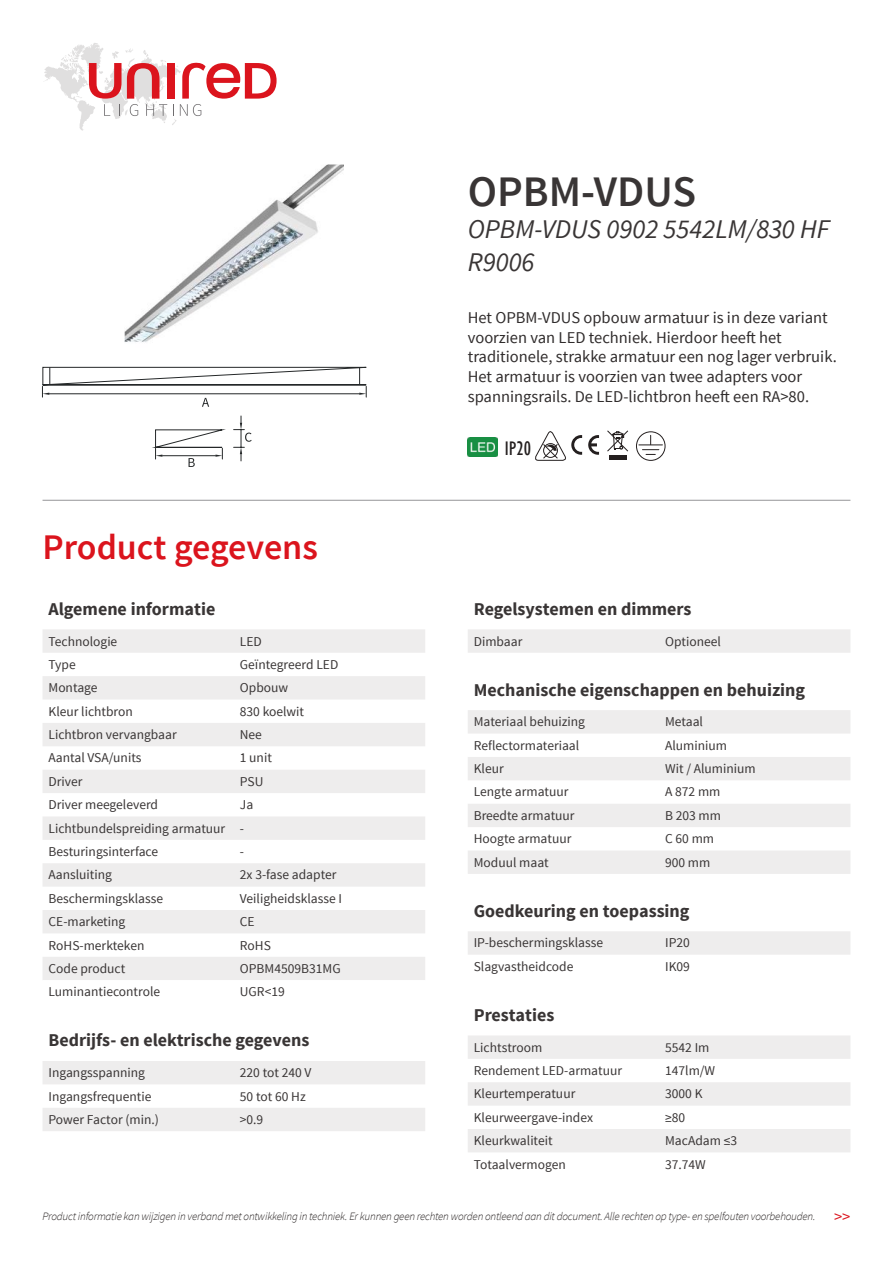
<style>
.page{position:relative;width:893px;height:1263px;background:#fff}
.page>*{position:absolute;margin:0;border:0;box-sizing:border-box;transform-origin:0 0}
.t1{font:600 43.5px "Source Sans Pro";color:#393535}
.t2{font:600 36px "Source Sans Pro";color:#db141d}
.t3{font:italic 27px/32.4px "Source Sans Pro";color:#393535}
.t4{font:condensed 20.1px "Gill Sans";color:#241f1f}
.t5{font:700 18px "Source Sans Pro";color:#393535}
.t6{font:16.5px/19.8px "Source Sans Pro";color:#302c2c}
.t7{font:16.5px "Source Sans Pro";color:#db141d}
.t8{font:13.5px/23.4px "Source Sans Pro";color:#393535}
.t9{font:italic 300 11.25px "Source Sans Pro";letter-spacing:-.02em;color:#241f1f}
</style>
<div class="page">
<svg style="left:44px;top:43px;width:233px;height:88px"></svg>
<img style="left:124px;top:166px;width:219px;height:176px">
<hr style="left:43px;top:500px;width:807px;height:1px;background:#969698">
<svg style="left:43px;top:629px;width:382px;height:502px"></svg>
<div style="left:43px;top:770px;width:382px;height:23px;background:#eeeded"></div>
<svg style="left:43px;top:980px;width:382px;height:23px"></svg>
<svg style="left:468px;top:629px;width:382px;height:430px"></svg>
<svg style="left:468px;top:1082px;width:382px;height:70px"></svg>
<img style="left:468px;top:437px;width:29px;height:20px">
<svg style="left:535px;top:431px;width:47px;height:30px"></svg>
<svg style="left:588px;top:435px;width:11px;height:20px"></svg>
<div style="left:636px;top:431px;width:29px;height:30px;border:1px solid #241f1f;border-radius:50%"></div>
<svg style="left:639px;top:435px;width:23px;height:20px"></svg>
<div style="left:609px;top:455px;width:17px;height:5px;background:#241f1f"></div>
<svg style="left:607px;top:430px;width:22px;height:22px"></svg>
<svg style="left:152px;top:429px;width:74px;height:38px"></svg>
<svg style="left:42px;top:366px;width:325px;height:41px"></svg>
<svg style="left:234px;top:416px;width:18px;height:45px"></svg>
<h1 class="t1" style="left:468px;top:164px;width:230px">OPBM-VDUS</h1>
<h3 class="t3" style="left:468px;top:213px;width:363px">OPBM-VDUS 0902 5542LM/830 HF<br>R9006</h3>
<p class="t6" style="left:468px;top:308px;width:371px">Het OPBM-VDUS opbouw armatuur is in deze variant voorzien van LED techniek. Hierdoor heeft het traditionele, strakke armatuur een nog lager verbruik.<br>Het armatuur is voorzien van twee adapters voor spanningsrails. De LED-lichtbron heeft een RA&gt;80.</p>
<h3 class="t4" style="left:505px;top:436px;width:28px">IP20</h3>
<h2 class="t2" style="left:43px;top:524px;width:277px">Product gegevens</h2>
<h3 class="t5" style="left:49px;top:597px;width:168px">Algemene informatie</h3>
<p class="t8" style="left:49px;top:629px;width:70px">Technologie</p>
<p class="t8" style="left:240px;top:629px;width:23px">LED</p>
<p class="t8" style="left:49px;top:653px;width:29px">Type</p>
<p class="t8" style="left:240px;top:653px;width:100px">GeÏntegreerd LED</p>
<p class="t8" style="left:49px;top:676px;width:51px">Montage</p>
<p class="t8" style="left:240px;top:676px;width:50px">Opbouw</p>
<p class="t8" style="left:49px;top:700px;width:86px">Kleur lichtbron</p>
<p class="t8" style="left:240px;top:700px;width:66px">830 koelwit</p>
<p class="t8" style="left:49px;top:723px;width:130px">Lichtbron vervangbaar</p>
<p class="t8" style="left:240px;top:723px;width:24px">Nee</p>
<p class="t8" style="left:49px;top:746px;width:95px">Aantal VSA/units</p>
<p class="t8" style="left:240px;top:746px;width:34px">1 unit</p>
<p class="t8" style="left:49px;top:770px;width:35px">Driver</p>
<p class="t8" style="left:240px;top:770px;width:25px">PSU</p>
<p class="t8" style="left:49px;top:793px;width:111px">Driver meegeleverd</p>
<p class="t8" style="left:49px;top:793px;width:206px;text-indent:191px">Ja<br>Lichtbundelspreiding armatuur -<br>Besturingsinterface</p>
<p class="t8" style="left:240px;top:840px;width:6px">-</p>
<p class="t8" style="left:49px;top:863px;width:65px">Aansluiting</p>
<p class="t8" style="left:240px;top:863px;width:98px">2x 3-fase adapter</p>
<p class="t8" style="left:49px;top:887px;width:116px">Beschermingsklasse</p>
<p class="t8" style="left:240px;top:887px;width:104px">Veiligheidsklasse I</p>
<p class="t8" style="left:49px;top:910px;width:78px">CE-marketing</p>
<p class="t8" style="left:240px;top:910px;width:16px">CE</p>
<p class="t8" style="left:49px;top:933px;width:97px">RoHS-merkteken</p>
<p class="t8" style="left:240px;top:933px;width:33px">RoHS</p>
<p class="t8" style="left:49px;top:957px;width:78px">Code product</p>
<p class="t8" style="left:240px;top:957px;width:102px">OPBM4509B31MG</p>
<p class="t8" style="left:49px;top:980px;width:113px">Luminantiecontrole</p>
<p class="t8" style="left:240px;top:980px;width:47px">UGR&lt;19</p>
<h3 class="t5" style="left:49px;top:1029px;width:262px">Bedrijfs- en elektrische gegevens</h3>
<p class="t8" style="left:49px;top:1061px;width:98px">Ingangsspanning</p>
<p class="t8" style="left:240px;top:1061px;width:73px">220 tot 240 V</p>
<p class="t8" style="left:49px;top:1084px;width:104px">Ingangsfrequentie</p>
<p class="t8" style="left:240px;top:1084px;width:67px">50 tot 60 Hz</p>
<p class="t8" style="left:49px;top:1108px;width:112px">Power Factor (min.)</p>
<p class="t8" style="left:240px;top:1108px;width:25px">&gt;0.9</p>
<h3 class="t5" style="left:474px;top:597px;width:219px">Regelsystemen en dimmers</h3>
<p class="t8" style="left:474px;top:629px;width:50px">Dimbaar</p>
<p class="t8" style="left:665px;top:629px;width:57px">Optioneel</p>
<h3 class="t5" style="left:474px;top:678px;width:333px">Mechanische eigenschappen en behuizing</h3>
<p class="t8" style="left:474px;top:710px;width:113px">Materiaal behuizing</p>
<p class="t8" style="left:665px;top:710px;width:39px">Metaal</p>
<p class="t8" style="left:474px;top:734px;width:107px">Reflectormateriaal</p>
<p class="t8" style="left:665px;top:734px;width:63px">Aluminium</p>
<p class="t8" style="left:474px;top:757px;width:31px">Kleur</p>
<p class="t8" style="left:665px;top:757px;width:92px">Wit / Aluminium</p>
<p class="t8" style="left:474px;top:780px;width:96px">Lengte armatuur</p>
<p class="t8" style="left:665px;top:780px;width:57px">A 872 mm</p>
<p class="t8" style="left:474px;top:804px;width:102px">Breedte armatuur</p>
<p class="t8" style="left:665px;top:804px;width:57px">B 203 mm</p>
<p class="t8" style="left:474px;top:827px;width:99px">Hoogte armatuur</p>
<p class="t8" style="left:665px;top:827px;width:50px">C 60 mm</p>
<p class="t8" style="left:474px;top:851px;width:77px">Moduul maat</p>
<p class="t8" style="left:665px;top:851px;width:47px">900 mm</p>
<h3 class="t5" style="left:474px;top:899px;width:217px">Goedkeuring en toepassing</h3>
<p class="t8" style="left:474px;top:931px;width:131px">IP-beschermingsklasse</p>
<p class="t8" style="left:665px;top:931px;width:26px">IP20</p>
<p class="t8" style="left:474px;top:955px;width:101px">Slagvastheidcode</p>
<p class="t8" style="left:665px;top:955px;width:26px">IK09</p>
<h3 class="t5" style="left:474px;top:1003px;width:82px">Prestaties</h3>
<p class="t8" style="left:474px;top:1036px;width:70px">Lichtstroom</p>
<p class="t8" style="left:665px;top:1036px;width:46px">5542 Im</p>
<p class="t8" style="left:474px;top:1059px;width:150px">Rendement LED-armatuur</p>
<p class="t8" style="left:665px;top:1059px;width:52px">147lm/W</p>
<p class="t8" style="left:474px;top:1082px;width:103px">Kleurtemperatuur</p>
<p class="t8" style="left:665px;top:1082px;width:39px">3000 K</p>
<p class="t8" style="left:474px;top:1106px;width:121px">Kleurweergave-index</p>
<p class="t8" style="left:665px;top:1106px;width:22px">≥80</p>
<p class="t8" style="left:474px;top:1129px;width:80px">Kleurkwaliteit</p>
<p class="t8" style="left:665px;top:1129px;width:73px">MacAdam ≤3</p>
<p class="t8" style="left:474px;top:1152px;width:94px">Totaalvermogen</p>
<p class="t8" style="left:665px;top:1152px;width:42px">37.74W</p>
<p class="t9" style="left:43px;top:1209px;width:774px">Product informatie kan wijzigen in verband met ontwikkeling in techniek. Er kunnen geen rechten worden ontleend aan dit document. Alle rechten op type- en spelfouten voorbehouden.</p>
<p class="t7" style="left:834px;top:1206px;width:18px">&gt;&gt;</p>
</div>
